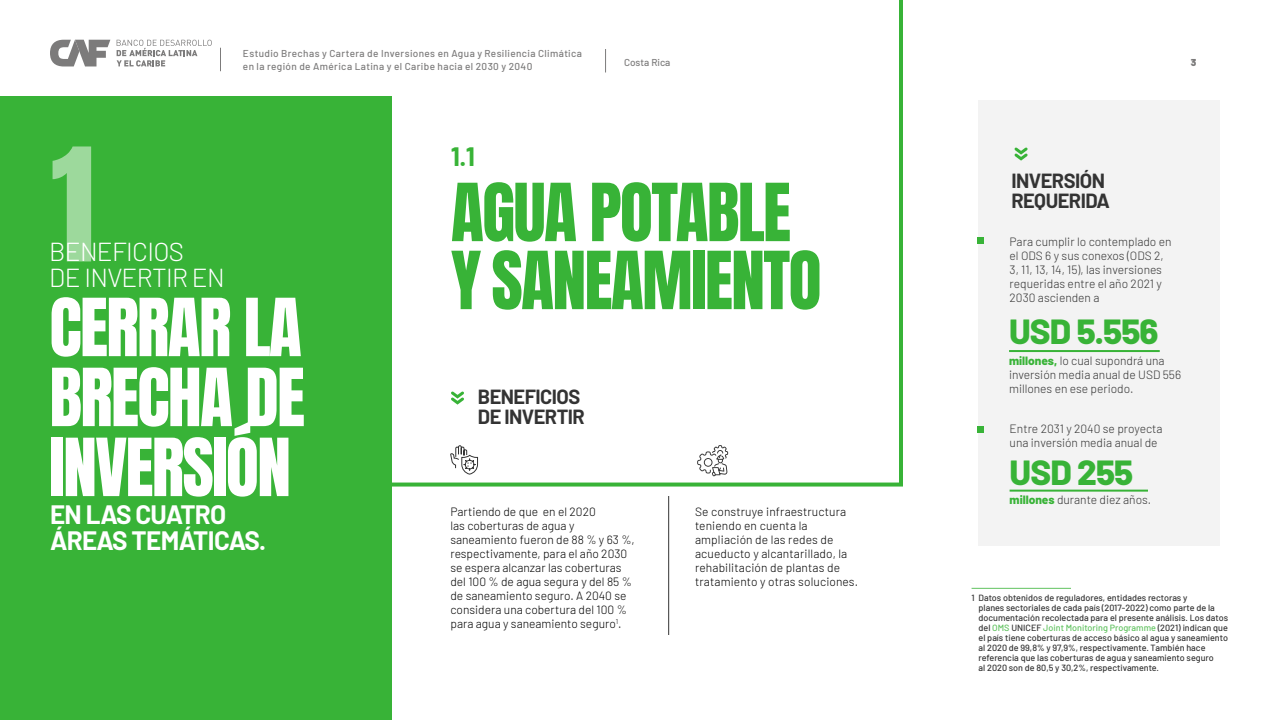
<style>
.page{position:relative;width:1280px;height:720px;background:#fff}
.page>*{position:absolute;margin:0;border:0;box-sizing:border-box;transform-origin:0 0}
.t1{font:133.7px "Anton";color:#fff}
.t2{font:68px/70px "Anton";letter-spacing:-.025em;color:#fff;text-align:justify}
.t3{font:68px/68px "Anton";letter-spacing:-.025em;color:#38b337}
.t4{font:800 34.8px "Barlow";letter-spacing:-.025em;color:#38b337}
.t5{font:700 26px/26px "Barlow";letter-spacing:-.025em;color:#fff}
.t6{font:300 26px "Barlow";letter-spacing:-.025em;color:#fff}
.t7{font:700 26px "Barlow";color:#38b337}
.t8{font:700 20px/20px "Barlow";letter-spacing:-.025em;color:#333}
.t9{font:300 12px/14px "Barlow";color:#000}
.t10{font:300 12px/14px "Barlow";color:#333}
.t11{font:500 10px/13px "Barlow";letter-spacing:.035em;color:#7c7b7b}
.t12{font:500 10px "Barlow";color:#7c7b7b}
.t13{font:900 10px "Barlow";color:#7c7b7b}
.t14{font:500 9px/10px "Barlow";color:#333}
.s1{font-weight:800;color:#38b337}
.s2{color:#60c25f}
</style>
<div class="page">
<div style="left:0;top:96px;width:392px;height:624px;background:#38b337"></div>
<svg style="left:392px;top:0;width:511px;height:487px"></svg>
<svg style="left:220px;top:48px;width:1px;height:23px"></svg>
<svg style="left:605px;top:49px;width:1px;height:23px"></svg>
<svg style="left:50px;top:40px;width:60px;height:26px"></svg>
<svg style="left:117px;top:40px;width:95px;height:26px"></svg>
<div style="left:978px;top:100px;width:242px;height:445px;background:#f3f3f3"></div>
<hr style="left:972px;top:588px;width:99px;height:1px;background:#60c25f">
<hr style="left:1010px;top:490px;width:138px;height:2px;background:#38b337">
<div style="left:977px;top:426px;width:7px;height:7px;background:#38b337"></div>
<svg style="left:448px;top:389px;width:19px;height:17px"></svg>
<svg style="left:1014px;top:147px;width:14px;height:14px"></svg>
<hr style="left:668px;top:496px;width:1px;height:139px;background:#333">
<hr style="left:1009px;top:350px;width:151px;height:2px;background:#38b337">
<div style="left:977px;top:237px;width:7px;height:7px;background:#38b337"></div>
<svg style="left:450px;top:445px;width:28px;height:30px"></svg>
<svg style="left:697px;top:445px;width:31px;height:31px"></svg>
<p class="t11" style="left:243px;top:46px;width:341px">Estudio Brechas y Cartera de Inversiones en Agua y Resiliencia Climática en la región de América Latina y el Caribe hacia el 2030 y 2040</p>
<p class="t12" style="left:624px;top:55px;width:48px">Costa Rica</p>
<p class="t13" style="left:1191px;top:54px;width:7px">3</p>
<h1 class="t1" style="left:51px;top:137px;width:46px">1</h1>
<h3 class="t6" style="left:49px;top:259px;width:177px">DE INVERTIR EN</h3>
<h3 class="t6" style="left:49px;top:233px;width:136px">BENEFICIOS</h3>
<h2 class="t2" style="left:49px;top:298px;width:257px">CERRAR LA BRECHA DE INVERSIÓN</h2>
<h3 class="t5" style="left:50px;top:499px;width:218px">EN LAS CUATRO<br>ÁREAS TEMÁTICAS.</h3>
<h3 class="t7" style="left:451px;top:137px;width:26px">1.1</h3>
<h2 class="t3" style="left:451px;top:184px;width:372px">AGUA POTABLE<br>Y SANEAMIENTO</h2>
<h3 class="t8" style="left:478px;top:386px;width:109px">BENEFICIOS<br>DE INVERTIR</h3>
<p class="t9" style="left:450px;top:504px;width:186px">Partiendo de que en el 2020<br>las coberturas de agua y saneamiento fueron de 88 % y 63 %, respectivamente, para el año 2030 se espera alcanzar las coberturas del 100 % de agua segura y del 85 % de saneamiento seguro. A 2040 se considera una cobertura del 100 % para agua y saneamiento seguro<sup>1</sup>.</p>
<h3 class="t9" style="left:695px;top:504px;width:165px">Se construye infraestructura teniendo en cuenta la ampliación de las redes de acueducto y alcantarillado, la rehabilitación de plantas de tratamiento y otras soluciones.</h3>
<h3 class="t8" style="left:1011px;top:169px;width:100px">INVERSIÓN<br>REQUERIDA</h3>
<h3 class="t10" style="left:1010px;top:233px;width:164px">Para cumplir lo contemplado en el ODS 6 y sus conexos (ODS 2,<br>3, 11, 13, 14, 15), las inversiones requeridas entre el año 2021 y<br>2030 ascienden a</h3>
<h3 class="t4" style="left:1009px;top:305px;width:151px">USD 5.556</h3>
<h3 class="t10" style="left:1009px;top:353px;width:174px"><span class="s1">millones,</span> lo cual supondrá una inversión media anual de USD 556 millones en ese periodo.</h3>
<h3 class="t10" style="left:1010px;top:420px;width:155px">Entre 2031 y 2040 se proyecta una inversión media anual de</h3>
<h3 class="t4" style="left:1010px;top:447px;width:125px">USD 255</h3>
<h3 class="t10" style="left:1010px;top:492px;width:143px"><span class="s1">millones</span> durante diez años.</h3>
<p class="t14" style="left:979px;top:592px;width:251px;text-indent:-7px">1 Datos obtenidos de reguladores, entidades rectoras y<br>planes sectoriales de cada país (2017-2022) como parte de la documentación recolectada para el presente análisis. Los datos del <span class="s2">OMS</span> UNICEF <span class="s2">Joint Monitoring Programme</span> (2021) indican que el país tiene coberturas de acceso básico al agua y saneamiento al 2020 de 99,8% y 97,9%, respectivamente. También hace referencia que las coberturas de agua y saneamiento seguro<br>al 2020 son de 80,5 y 30,2%, respectivamente.</p>
</div>
